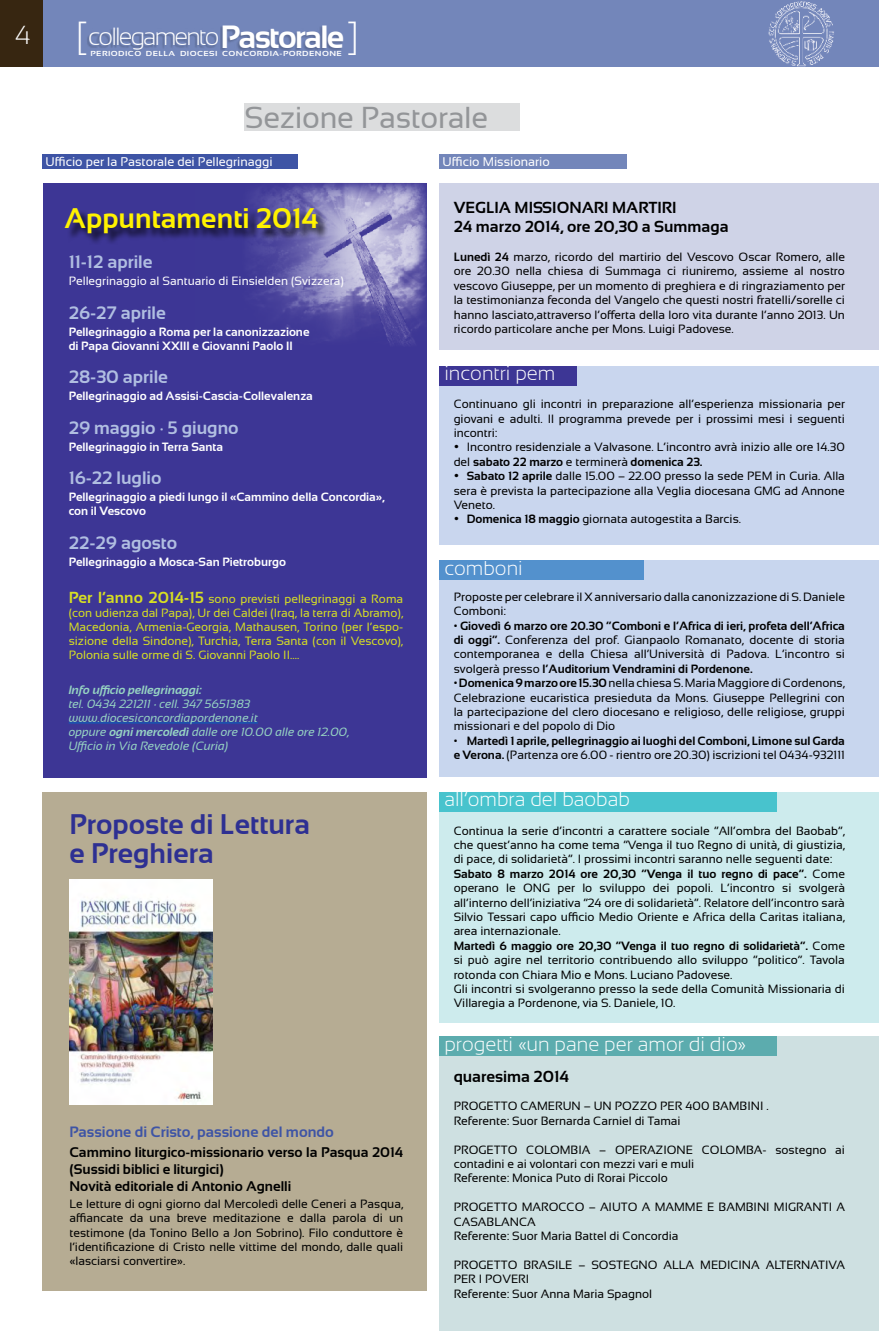
<style>
.page{position:relative;width:879px;height:1333px;background:#fff}
.page>*{position:absolute;margin:0;border:0;box-sizing:border-box;transform-origin:0 0}
.t1{font:300 37.8px "Sansation";color:#fff;scale:1.07 1}
.t2{font:700 32.2px "Sansation";color:#fff}
.t3{font:30.3px "Sansation";letter-spacing:-.01em;color:#939598}
.t4{font:700 28.4px/29px "Sansation";color:#2e3092}
.t5{font:700 28.4px "Sansation";color:#fff200}
.t6{font:300 26.1px "Sansation";color:#fff}
.t7{font:300 24.9px "Sansation";letter-spacing:-.075em;color:#fff}
.t8{font:300 20px "Sansation";color:#fff}
.t9{font:700 18px "Sansation";color:#b0bee1}
.t10{font:700 16px/19.2px "Sansation";color:#000}
.t11{font:700 15px "Sansation";color:#3e54a5}
.t12{font:700 14px/16.8px "Sansation";color:#000}
.t13{font:12.6px "Sansation";color:#fff}
.t14{font:12px/14.4px "Sansation";color:#000}
.t15{font:12px/14px "Sansation";color:#d7df23;text-align:justify}
.t16{font:700 12px/14px "Sansation";color:#fff}
.t17{font:italic 12px/14px "Sansation";color:#96d3c2}
.t18{font:700 12px/14.4px "Sansation";color:#000}
.t19{font:12px "Sansation";color:#fff}
.t20{font:italic 700 12px "Sansation";color:#96d3c2}
.t21{font:700 7.3px "Sansation";letter-spacing:.05em;color:#fff;scale:1.2 1}
.s1{font-weight:700;font-size:16px}
.s2{font-weight:700}
.s3{font-weight:400}
</style>
<div class="page">
<div style="left:34px;top:0;width:845px;height:67px;background:#7386ba"></div>
<div style="left:43px;top:183px;width:384px;height:594px;background:#3d3695"></div>
<div style="left:439px;top:184px;width:440px;height:166px;background:#cfd3e7"></div>
<div style="left:439px;top:366px;width:440px;height:178px;background:#c9d6ee"></div>
<div style="left:439px;top:560px;width:440px;height:217px;background:#c8d6ee"></div>
<img style="left:251px;top:183px;width:176px;height:162px">
<div style="left:43px;top:791px;width:384px;height:499px;background:#b6ac93"></div>
<div style="left:0;top:0;width:43px;height:67px;background:#372611"></div>
<div style="left:86px;top:28px;width:131px;height:25px;background:#000;opacity:.2"></div>
<div style="left:220px;top:25px;width:122px;height:26px;background:#000;opacity:.2"></div>
<img style="left:768px;top:1px;width:66px;height:66px">
<div style="left:439px;top:791px;width:440px;height:231px;background:#cdebed"></div>
<div style="left:439px;top:1036px;width:440px;height:294px;background:#cee0e1"></div>
<div style="left:66px;top:208px;width:263px;height:37px;background:#000;opacity:.75"></div>
<hr style="left:69px;top:722px;width:189px;height:1px;background:#0563c1">
<div style="left:43px;top:154px;width:255px;height:14px;background:#3e54a5"></div>
<div style="left:439px;top:154px;width:188px;height:14px;background:#7386ba"></div>
<div style="left:244px;top:103px;width:276px;height:27px;background:#dcddde"></div>
<div style="left:439px;top:366px;width:137px;height:19px;background:#3d3695"></div>
<div style="left:439px;top:560px;width:204px;height:19px;background:#5391cd"></div>
<div style="left:439px;top:791px;width:338px;height:20px;background:#48c3cd"></div>
<div style="left:439px;top:1036px;width:338px;height:19px;background:#5cacae"></div>
<img style="left:69px;top:879px;width:144px;height:225px">
<h1 class="t1" style="left:76px;top:14px;width:12px">[</h1>
<h1 class="t1" style="left:348px;top:14px;width:12px">]</h1>
<h2 class="t2" style="left:220px;top:18px;width:126px">Pastorale</h2>
<p class="t21" style="left:222px;top:49px;width:101px">Concordia-Pordenone</p>
<h3 class="t6" style="left:15px;top:21px;width:17px">4</h3>
<h3 class="t7" style="left:88px;top:23px;width:132px">collegamento</h3>
<p class="t21" style="left:90px;top:49px;width:107px">Periodico della Diocesi</p>
<h3 class="t3" style="left:244px;top:100px;width:245px">Sezione Pastorale</h3>
<p class="t13" style="left:46px;top:154px;width:229px">Ufficio per la Pastorale dei Pellegrinaggi</p>
<p class="t13" style="left:442px;top:154px;width:109px">Ufficio Missionario</p>
<h3 class="t5" style="left:65px;top:202px;width:255px">Appuntamenti 2014</h3>
<h3 class="t9" style="left:69px;top:252px;width:85px">11-12 aprile</h3>
<p class="t19" style="left:69px;top:274px;width:277px">Pellegrinaggio al Santuario di Einsielden (Svizzera)</p>
<h3 class="t9" style="left:69px;top:302px;width:99px">26-27 aprile</h3>
<p class="t16" style="left:69px;top:324px;width:242px">Pellegrinaggio a Roma per la canonizzazione di Papa Giovanni XXIII e Giovanni Paolo II</p>
<h3 class="t9" style="left:69px;top:367px;width:101px">28-30 aprile</h3>
<p class="t16" style="left:69px;top:389px;width:246px">Pellegrinaggio ad Assisi-Cascia-Collevalenza</p>
<h3 class="t9" style="left:69px;top:417px;width:172px">29 maggio · 5 giugno</h3>
<p class="t16" style="left:69px;top:439px;width:156px">Pellegrinaggio in Terra Santa</p>
<h3 class="t9" style="left:69px;top:468px;width:94px">16-22 luglio</h3>
<p class="t16" style="left:69px;top:490px;width:318px">Pellegrinaggio a piedi lungo il «Cammino della Concordia», con il Vescovo</p>
<h3 class="t9" style="left:69px;top:532px;width:110px">22-29 agosto</h3>
<p class="t16" style="left:69px;top:554px;width:219px">Pellegrinaggio a Mosca-San Pietroburgo</p>
<p class="t15" style="left:69px;top:591px;width:336px"><span class="s1">Per l’anno 2014-15</span> sono previsti pellegrinaggi a Roma (con udienza dal Papa), Ur dei Caldei (Iraq, la terra di Abramo), Macedonia, Armenia-Georgia, Mathausen, Torino (per l’espo&shy;sizione della Sindone), Turchia, Terra Santa (con il Vescovo), Polonia sulle orme di S. Giovanni Paolo II….</p>
<p class="t20" style="left:69px;top:683px;width:135px">Info ufficio pellegrinaggi:</p>
<p class="t17" style="left:69px;top:696px;width:282px">tel. 0434 221211 · cell. 347 5651383 www.diocesiconcordiapordenone.it<br>oppure <span class="s2">ogni mercoledì</span> dalle ore 10.00 alle ore 12.00, Ufficio in Via Revedole (Curia)</p>
<h3 class="t4" style="left:69px;top:809px;width:242px">Proposte di Lettura e Preghiera</h3>
<p class="t11" style="left:69px;top:1123px;width:266px">Passione di Cristo, passione del mondo</p>
<p class="t12" style="left:69px;top:1143px;width:335px">Cammino liturgico-missionario verso la Pasqua 2014 (Sussidi biblici e liturgici)<br>Novità editoriale di Antonio Agnelli</p>
<p class="t14" style="left:69px;top:1196px;width:335px;text-align:justify">Le letture di ogni giorno dal Mercoledì delle Ceneri a Pasqua, affiancate da una breve meditazione e dalla parola di un testimone (da Tonino Bello a Jon Sobrino). Filo conduttore è l’identificazione di Cristo nelle vittime del mondo, dalle quali «lasciarsi convertire».</p>
<h3 class="t10" style="left:454px;top:198px;width:276px">VEGLIA MISSIONARI MARTIRI<br>24 marzo 2014, ore 20,30 a Summaga</h3>
<p class="t14" style="left:454px;top:250px;width:393px;text-align:justify"><span class="s2">Lunedì 24</span> marzo, ricordo del martirio del Vescovo Oscar Romero, alle ore 20.30 nella chiesa di Summaga ci riuniremo, assieme al nostro vescovo Giuseppe, per un momento di preghiera e di ringraziamento per la testimonianza feconda del Vangelo che questi nostri fratelli/sorelle ci hanno lasciato,attraverso l’offerta della loro vita durante l’anno 2013. Un ricordo particolare anche per Mons. Luigi Padovese.</p>
<h3 class="t8" style="left:444px;top:362px;width:112px">incontri pem</h3>
<p class="t14" style="left:454px;top:397px;width:393px;text-align:justify">Continuano gli incontri in preparazione all’esperienza missionaria per giovani e adulti. Il programma prevede per i prossimi mesi i seguenti incontri:</p>
<p class="t14" style="left:454px;top:440px;width:393px">• Incontro residenziale a Valvasone. L’incontro avrà inizio alle ore 14.30 del <span class="s2">sabato 22 marzo</span> e terminerà <span class="s2">domenica 23.</span></p>
<p class="t14" style="left:454px;top:469px;width:393px;text-align:justify">• <span class="s2">Sabato 12 aprile</span> dalle 15.00 – 22.00 presso la sede PEM in Curia. Alla sera è prevista la partecipazione alla Veglia diocesana GMG ad Annone Veneto.</p>
<p class="t14" style="left:454px;top:512px;width:289px">• <span class="s2">Domenica 18 maggio</span> giornata autogestita a Barcis.</p>
<h3 class="t8" style="left:444px;top:556px;width:80px">comboni</h3>
<p class="t14" style="left:454px;top:589px;width:393px">Proposte per celebrare il X anniversario dalla canonizzazione di S. Daniele<br>Comboni:</p>
<p class="t14" style="left:454px;top:618px;width:393px;text-align:justify"><span class="s2">• Giovedì 6 marzo ore 20.30 “Comboni e l’Africa di ieri, profeta dell’Africa di oggi”.</span> Conferenza del prof. Gianpaolo Romanato, docente di storia contemporanea e della Chiesa all’Università di Padova. L’incontro si svolgerà presso <span class="s2">l’Auditorium Vendramini di Pordenone.</span></p>
<p class="t14" style="left:454px;top:675px;width:393px;text-align:justify">• <span class="s2">Domenica 9 marzo ore 15.30</span> nella chiesa S. Maria Maggiore di Cordenons, Celebrazione eucaristica presieduta da Mons. Giuseppe Pellegrini con la partecipazione del clero diocesano e religioso, delle religiose, gruppi missionari e del popolo di Dio</p>
<p class="t18" style="left:454px;top:733px;width:393px"><span class="s3">•</span> Martedì 1 aprile, pellegrinaggio ai luoghi del Comboni, Limone sul Garda e Verona. <span class="s3">(Partenza ore 6.00 - rientro ore 20.30) iscrizioni tel 0434-932111</span></p>
<h3 class="t8" style="left:444px;top:788px;width:187px">all’ombra del baobab</h3>
<p class="t14" style="left:454px;top:823px;width:393px">Continua la serie d’incontri a carattere sociale “All’ombra del Baobab”, che quest’anno ha come tema “Venga il tuo Regno di unità, di giustizia, di pace, di solidarietà”. I prossimi incontri saranno nelle seguenti date:<br><span class="s2">Sabato 8 marzo 2014 ore 20,30 “Venga il tuo regno di pace”.</span> Come operano le ONG per lo sviluppo dei popoli. L’incontro si svolgerà all’interno dell’iniziativa “24 ore di solidarietà”. Relatore dell’incontro sarà Silvio Tessari capo ufficio Medio Oriente e Africa della Caritas italiana, area internazionale.<br><span class="s2">Martedì 6 maggio ore 20,30 “Venga il tuo regno di solidarietà”.</span> Come si può agire nel territorio contribuendo allo sviluppo “politico”. Tavola rotonda con Chiara Mio e Mons. Luciano Padovese.<br>Gli incontri si svolgeranno presso la sede della Comunità Missionaria di Villaregia a Pordenone, via S. Daniele, 10.</p>
<h3 class="t8" style="left:444px;top:1032px;width:303px">progetti «un pane per amor di dio»</h3>
<h3 class="t10" style="left:454px;top:1066px;width:117px">quaresima 2014</h3>
<p class="t14" style="left:454px;top:1098px;width:316px">PROGETTO CAMERUN – UN POZZO PER 400 BAMBINI .<br>Referente: Suor Bernarda Carniel di Tamai</p>
<p class="t14" style="left:454px;top:1142px;width:393px">PROGETTO COLOMBIA – OPERAZIONE COLOMBA- sostegno ai contadini e ai volontari con mezzi vari e muli<br>Referente: Monica Puto di Rorai Piccolo</p>
<p class="t14" style="left:454px;top:1199px;width:393px">PROGETTO MAROCCO – AIUTO A MAMME E BAMBINI MIGRANTI A<br>CASABLANCA<br>Referente: Suor Maria Battel di Concordia</p>
<p class="t14" style="left:454px;top:1257px;width:393px">PROGETTO BRASILE – SOSTEGNO ALLA MEDICINA ALTERNATIVA<br>PER I POVERI<br>Referente: Suor Anna Maria Spagnol</p>
</div>
